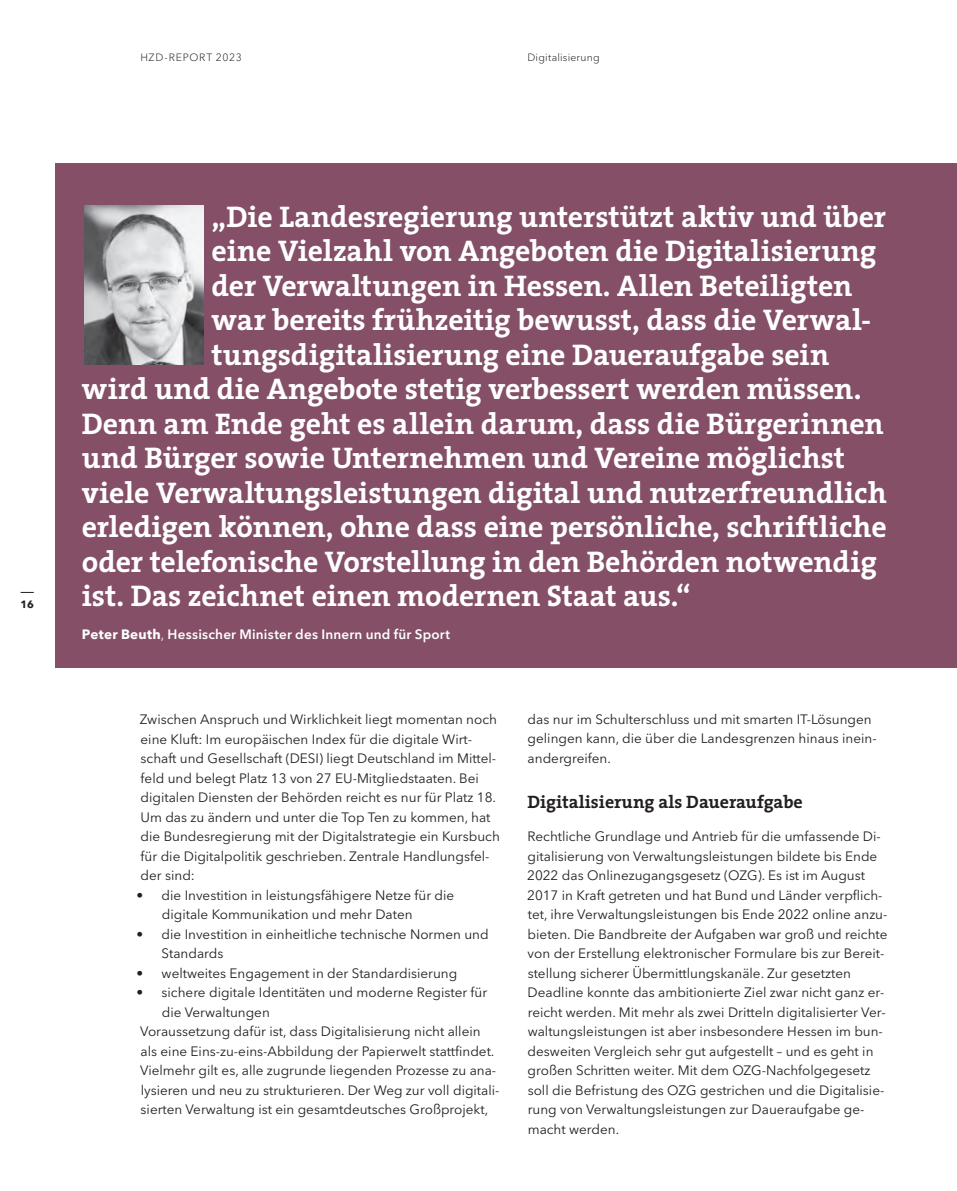
<style>
.page{position:relative;width:957px;height:1191px;background:#fff}
.page>*{position:absolute;margin:0;border:0;box-sizing:border-box;transform-origin:0 0}
.t1{font:700 30px "The Serif 7";letter-spacing:-.005em;color:#fff}
.t2{font:700 18px "The Serif 7";color:#231f20}
.t3{font:13.5px/19.5px "Avenir Next LT Pro";color:#231f20}
.t4{font:600 13.5px "Avenir Next LT Pro";letter-spacing:.015em;color:#fff}
.t5{font:300 10.5px "Avenir Next LT Pro";letter-spacing:.03em;color:#231f20}
.t6{font:300 10.5px "Avenir Next LT Pro";letter-spacing:.07em;color:#231f20}
.t7{font:700 10.5px "Avenir Next LT Pro";color:#231f20}
.s1{font-weight:700}
.s2{font-weight:400}
</style>
<div class="page">
<svg style="left:21px;top:592px;width:13px;height:1px"></svg>
<div style="left:55px;top:164px;width:902px;height:504px;background:#844f67"></div>
<img style="left:84px;top:205px;width:119px;height:159px">
<p class="t6" style="left:140px;top:51px;width:103px">HZD-REPORT 2023</p>
<p class="t5" style="left:527px;top:51px;width:74px">Digitalisierung</p>
<p class="t7" style="left:21px;top:597px;width:15px">16</p>
<h1 class="t1" style="left:212px;top:191px;width:676px">„Die Landesregierung unterstützt aktiv und über</h1>
<h1 class="t1" style="left:212px;top:226px;width:666px">eine Vielzahl von Angeboten die Digitalisierung</h1>
<h1 class="t1" style="left:212px;top:260px;width:642px">der Verwaltungen in Hessen. Allen Beteiligten</h1>
<h1 class="t1" style="left:212px;top:295px;width:661px">war bereits frühzeitig bewusst, dass die Verwal-</h1>
<h1 class="t1" style="left:212px;top:329px;width:619px">tungsdigitalisierung eine Daueraufgabe sein</h1>
<h1 class="t1" style="left:82px;top:364px;width:781px">wird und die Angebote stetig verbessert werden müssen.</h1>
<h1 class="t1" style="left:82px;top:398px;width:803px">Denn am Ende geht es allein darum, dass die Bürgerinnen</h1>
<h1 class="t1" style="left:82px;top:433px;width:764px">und Bürger sowie Unternehmen und Vereine möglichst</h1>
<h1 class="t1" style="left:82px;top:467px;width:806px">viele Verwaltungsleistungen digital und nutzerfreundlich</h1>
<h1 class="t1" style="left:82px;top:502px;width:806px">erledigen können, ohne dass eine persönliche, schriftliche</h1>
<h1 class="t1" style="left:82px;top:536px;width:797px">oder telefonische Vorstellung in den Behörden notwendig</h1>
<h1 class="t1" style="left:82px;top:571px;width:610px">ist. Das zeichnet einen modernen Staat aus.“</h1>
<p class="t4" style="left:82px;top:626px;width:370px"><span class="s1">Peter Beuth</span><span class="s2">,</span> Hessischer Minister des Innern und für Sport</p>
<p class="t3" style="left:140px;top:709px;width:361px">Zwischen Anspruch und Wirklichkeit liegt momentan noch eine Kluft: Im europäischen Index für die digitale Wirt&shy;schaft und Gesellschaft (DESI) liegt Deutschland im Mittel&shy;feld und belegt Platz 13 von 27 EU-Mitgliedstaaten. Bei digitalen Diensten der Behörden reicht es nur für Platz 18.<br>Um das zu ändern und unter die Top Ten zu kommen, hat die Bundesregierung mit der Digitalstrategie ein Kursbuch für die Digitalpolitik geschrieben. Zentrale Handlungsfel&shy;der sind:</p>
<p class="t3" style="left:162px;top:885px;width:294px;text-indent:-25px">• die Investition in leistungsfähigere Netze für die digitale Kommunikation und mehr Daten</p>
<p class="t3" style="left:162px;top:924px;width:328px;text-indent:-25px">• die Investition in einheitliche technische Normen und<br>Standards</p>
<p class="t3" style="left:136px;top:963px;width:322px">• weltweites Engagement in der Standardisierung</p>
<p class="t3" style="left:136px;top:982px;width:352px">• sichere digitale Identitäten und moderne Register für</p>
<p class="t3" style="left:162px;top:1002px;width:109px">die Verwaltungen</p>
<p class="t3" style="left:140px;top:1021px;width:342px">Voraussetzung dafür ist, dass Digitalisierung nicht allein</p>
<p class="t3" style="left:141px;top:1041px;width:355px">als eine Eins-zu-eins-Abbildung der Papierwelt stattfindet.</p>
<p class="t3" style="left:140px;top:1060px;width:357px">Vielmehr gilt es, alle zugrunde liegenden Prozesse zu ana-</p>
<p class="t3" style="left:141px;top:1080px;width:360px">lysieren und neu zu strukturieren. Der Weg zur voll digitali-</p>
<p class="t3" style="left:141px;top:1099px;width:349px">sierten Verwaltung ist ein gesamtdeutsches Großprojekt,</p>
<p class="t3" style="left:527px;top:709px;width:350px">das nur im Schulterschluss und mit smarten IT-Lösungen gelingen kann, die über die Landesgrenzen hinaus inein&shy;andergreifen.</p>
<h2 class="t2" style="left:527px;top:787px;width:277px">Digitalisierung als Daueraufgabe</h2>
<p class="t3" style="left:527px;top:826px;width:362px">Rechtliche Grundlage und Antrieb für die umfassende Di&shy;gitalisierung von Verwaltungsleistungen bildete bis Ende 2022 das Onlinezugangsgesetz (OZG). Es ist im August 2017 in Kraft getreten und hat Bund und Länder verpflich&shy;tet, ihre Verwaltungsleistungen bis Ende 2022 online anzu&shy;bieten. Die Bandbreite der Aufgaben war groß und reichte von der Erstellung elektronischer Formulare bis zur Bereit&shy;stellung sicherer Übermittlungskanäle. Zur gesetzten Deadline konnte das ambitionierte Ziel zwar nicht ganz er&shy;reicht werden. Mit mehr als zwei Dritteln digitalisierter Ver&shy;waltungsleistungen ist aber insbesondere Hessen im bun&shy;desweiten Vergleich sehr gut aufgestellt – und es geht in großen Schritten weiter. Mit dem OZG-Nachfolgegesetz soll die Befristung des OZG gestrichen und die Digitalisie&shy;rung von Verwaltungsleistungen zur Daueraufgabe ge&shy;macht werden.</p>
</div>
